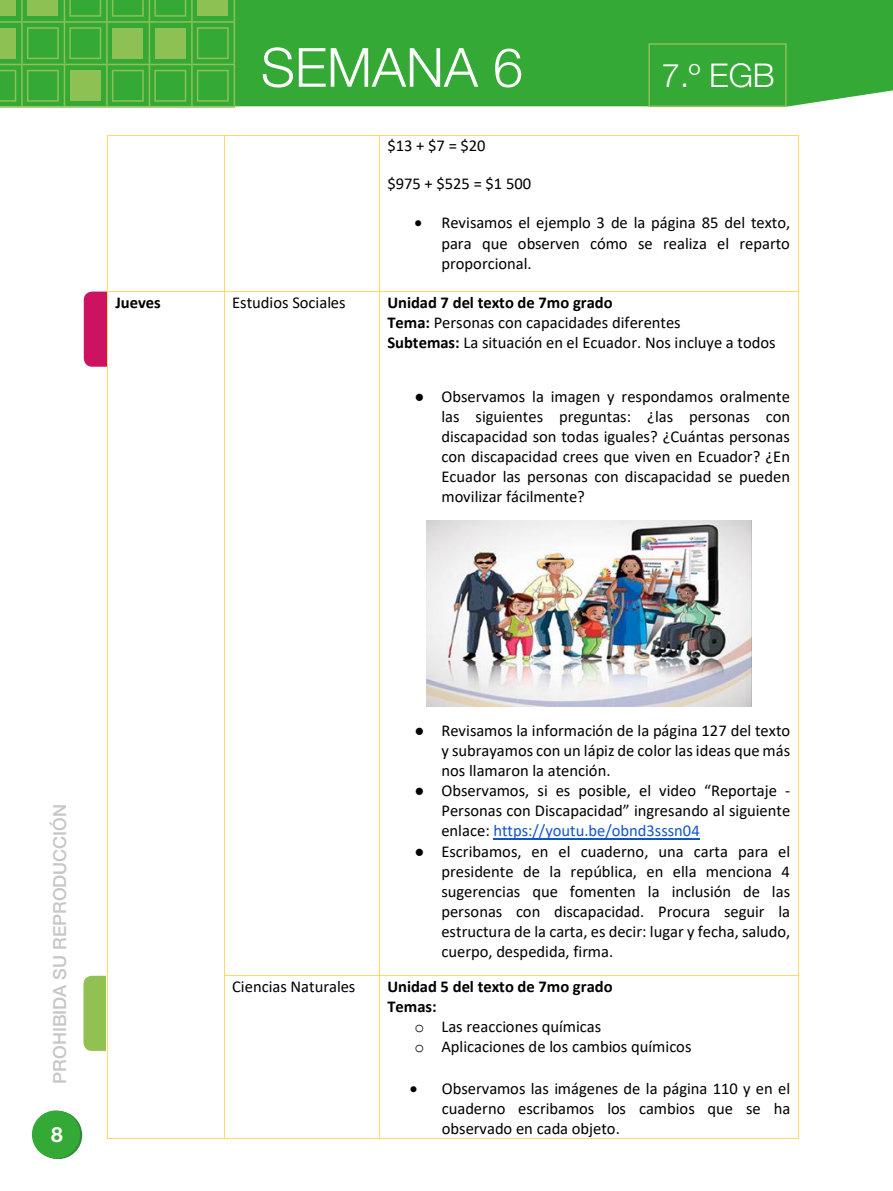
<style>
.page{position:relative;width:893px;height:1191px;background:#fff}
.page>*{position:absolute;margin:0;border:0;box-sizing:border-box;transform-origin:0 0}
.t1{font:300 54px "Helvetica Neue LT Std";color:#fff}
.t2{font:300 32.7px "Helvetica Neue LT Std";color:#fff}
.t3{font:700 21px "Helvetica Neue LT Std";color:#fff}
.t4{font:500 18px "Helvetica Neue LT Std";color:#c6c6c6}
.t5{font:16.5px/20.1px "Calibri";color:#000;text-align:justify}
.t6{font:700 16.5px/20.1px "Calibri";color:#000}
.s1{font-weight:700}
.s2{color:#15c}
.s3{font-family:"Courier New"}
</style>
<div class="page">
<div style="left:235px;top:0;width:658px;height:106px;background:#35a936"></div>
<svg style="left:34px;top:1111px;width:48px;height:48px"></svg>
<div style="left:32px;top:1110px;width:48px;height:48px;background:#35a936;border-radius:50%"></div>
<svg style="left:0;top:0;width:235px;height:108px;background:#52b140"></svg>
<svg style="left:648px;top:43px;width:139px;height:64px;background:#3aaa37"></svg>
<div style="left:83px;top:975px;width:42px;height:76px;background:#91c251;border-radius:9px"></div>
<div style="left:107px;top:972px;width:31px;height:80px;background:#fff"></div>
<div style="left:84px;top:291px;width:41px;height:76px;background:#cc1261;border-radius:9px"></div>
<div style="left:107px;top:288px;width:31px;height:80px;background:#fff"></div>
<hr style="left:108px;top:135px;width:116px;height:1px;background:#ffd965">
<hr style="left:224px;top:135px;width:155px;height:1px;background:#ffd965">
<hr style="left:380px;top:135px;width:418px;height:1px;background:#ffd965">
<hr style="left:107px;top:135px;width:1px;height:156px;background:#ffd965">
<hr style="left:224px;top:135px;width:1px;height:156px;background:#ffd965">
<hr style="left:379px;top:135px;width:1px;height:156px;background:#ffd965">
<hr style="left:798px;top:135px;width:1px;height:156px;background:#ffd965">
<hr style="left:493px;top:838px;width:207px;height:1px;background:#15c">
<hr style="left:108px;top:291px;width:116px;height:1px;background:#ffd965">
<hr style="left:224px;top:291px;width:155px;height:1px;background:#ffd965">
<hr style="left:380px;top:291px;width:418px;height:1px;background:#ffd965">
<hr style="left:107px;top:292px;width:1px;height:683px;background:#ffd965">
<hr style="left:224px;top:292px;width:1px;height:683px;background:#ffd965">
<hr style="left:379px;top:292px;width:1px;height:683px;background:#ffd965">
<hr style="left:798px;top:292px;width:1px;height:683px;background:#ffd965">
<hr style="left:224px;top:975px;width:155px;height:1px;background:#ffd965">
<hr style="left:380px;top:975px;width:418px;height:1px;background:#ffd965">
<hr style="left:107px;top:976px;width:1px;height:162px;background:#ffd965">
<hr style="left:108px;top:1138px;width:116px;height:1px;background:#ffd965">
<hr style="left:224px;top:976px;width:1px;height:162px;background:#ffd965">
<hr style="left:224px;top:1138px;width:155px;height:1px;background:#ffd965">
<hr style="left:379px;top:976px;width:1px;height:162px;background:#ffd965">
<hr style="left:380px;top:1138px;width:418px;height:1px;background:#ffd965">
<hr style="left:798px;top:976px;width:1px;height:162px;background:#ffd965">
<img style="left:426px;top:520px;width:325px;height:186px">
<h1 class="t1" style="left:261px;top:34px;width:264px">SEMANA 6</h1>
<h2 class="t2" style="left:662px;top:55px;width:114px">7.º EGB</h2>
<p class="t5" style="left:387px;top:135px;width:100px">$13 + $7 = $20</p>
<p class="t5" style="left:387px;top:173px;width:145px">$975 + $525 = $1 500</p>
<p class="t5" style="left:441px;top:212px;width:350px;text-indent:-27px">• Revisamos el ejemplo 3 de la página 85 del texto, para que observen cómo se realiza el reparto proporcional.</p>
<p class="t6" style="left:115px;top:292px;width:47px">Jueves</p>
<p class="t5" style="left:232px;top:292px;width:115px">Estudios Sociales</p>
<p class="t5" style="left:387px;top:292px;width:390px;text-align:left"><span class="s1">Unidad 7 del texto de 7mo grado<br>Tema:</span> Personas con capacidades diferentes<br><span class="s1">Subtemas:</span> La situación en el Ecuador. Nos incluye a todos</p>
<p class="t5" style="left:441px;top:386px;width:350px;text-indent:-27px">● Observamos la imagen y respondamos oralmente las siguientes preguntas: ¿las personas con discapacidad son todas iguales? ¿Cuántas personas con discapacidad crees que viven en Ecuador? ¿En Ecuador las personas con discapacidad se pueden movilizar fácilmente?</p>
<p class="t4" style="left:49px;top:1083px;width:281px;rotate:-90deg">PROHIBIDA SU REPRODUCCIÓN</p>
<p class="t3" style="left:51px;top:1121px;width:13px">8</p>
<p class="t5" style="left:441px;top:719px;width:350px;text-indent:-27px">● Revisamos la información de la página 127 del texto y subrayamos con un lápiz de color las ideas que más nos llamaron la atención.</p>
<p class="t5" style="left:441px;top:780px;width:350px;text-indent:-27px">● Observamos, si es posible, el video “Reportaje - Personas con Discapacidad” ingresando al siguiente enlace: <span class="s2">https://youtu.be/obnd3sssn04</span></p>
<p class="t5" style="left:441px;top:840px;width:350px;text-indent:-27px">● Escribamos, en el cuaderno, una carta para el presidente de la república, en ella menciona 4 sugerencias que fomenten la inclusión de las personas con discapacidad. Procura seguir la estructura de la carta, es decir: lugar y fecha, saludo, cuerpo, despedida, firma.</p>
<p class="t5" style="left:232px;top:975px;width:125px">Ciencias Naturales</p>
<p class="t6" style="left:387px;top:976px;width:227px">Unidad 5 del texto de 7mo grado<br>Temas:</p>
<p class="t5" style="left:414px;top:1016px;width:279px"><span class="s3">o</span> Las reacciones químicas<br><span class="s3">o</span> Aplicaciones de los cambios químicos</p>
<p class="t5" style="left:442px;top:1077px;width:350px;text-indent:-32px">• Observamos las imágenes de la página 110 y en el cuaderno escribamos los cambios que se ha observado en cada objeto.</p>
</div>
